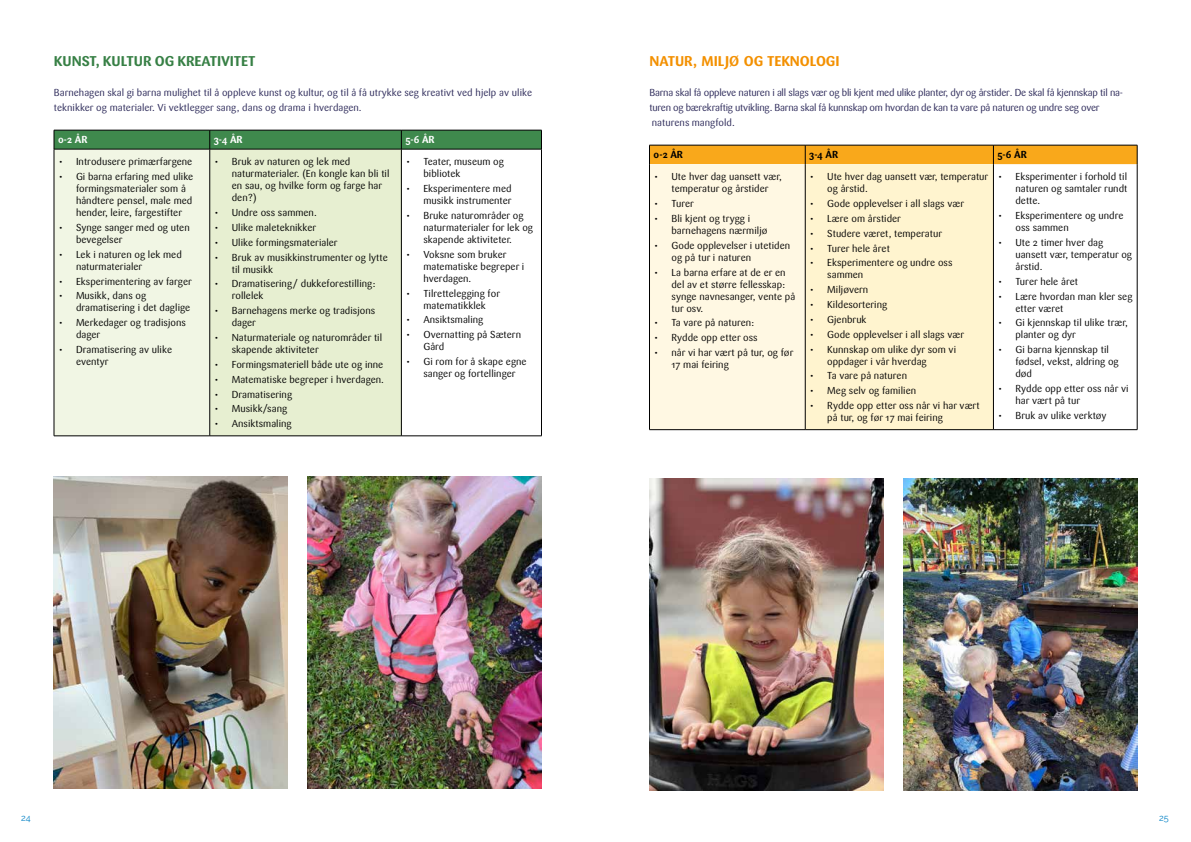
<style>
.page{position:relative;width:1191px;height:842px;background:#fff}
.page>*{position:absolute;margin:0;border:0;box-sizing:border-box;transform-origin:0 0}
.t1{font:700 14px "Sari OT";letter-spacing:-.01em;color:#378045}
.t2{font:700 14px "Sari OT";letter-spacing:-.01em;color:#f39001}
.t3{font:10px/12px "Sari OT";color:#000}
.t4{font:10px/15px "Sari OT";letter-spacing:-.015em;color:#282556}
.t5{font:700 10px "Sari OT";color:#fff}
.t6{font:700 10px "Sari OT";color:#000}
.t7{font:9px "Raleway";color:#0783c6}
</style>
<div class="page">
<div style="left:54px;top:149px;width:156px;height:287px;background:#f1f6e4"></div>
<div style="left:210px;top:149px;width:191px;height:287px;background:#e7efd1"></div>
<svg style="left:54px;top:130px;width:488px;height:19px;background:#3b8149"></svg>
<hr style="left:54px;top:149px;width:156px;height:1px;background:#000">
<hr style="left:54px;top:149px;width:1px;height:287px;background:#000">
<hr style="left:210px;top:149px;width:191px;height:1px;background:#000">
<hr style="left:210px;top:149px;width:1px;height:287px;background:#000">
<hr style="left:401px;top:149px;width:140px;height:1px;background:#000">
<hr style="left:401px;top:149px;width:1px;height:287px;background:#000">
<hr style="left:541px;top:149px;width:1px;height:287px;background:#000">
<hr style="left:54px;top:436px;width:156px;height:1px;background:#000">
<hr style="left:210px;top:436px;width:191px;height:1px;background:#000">
<hr style="left:401px;top:436px;width:140px;height:1px;background:#000">
<img style="left:54px;top:476px;width:234px;height:312px">
<img style="left:308px;top:476px;width:233px;height:312px">
<div style="left:649px;top:164px;width:156px;height:266px;background:#fff8e3"></div>
<div style="left:805px;top:164px;width:188px;height:266px;background:#fff4cf"></div>
<div style="left:649px;top:145px;width:489px;height:19px;background:#f9a81b"></div>
<hr style="left:649px;top:164px;width:1px;height:265px;background:#000">
<hr style="left:805px;top:164px;width:1px;height:265px;background:#000">
<hr style="left:993px;top:164px;width:1px;height:265px;background:#000">
<hr style="left:1137px;top:164px;width:1px;height:265px;background:#000">
<hr style="left:649px;top:429px;width:156px;height:1px;background:#000">
<hr style="left:805px;top:429px;width:188px;height:1px;background:#000">
<hr style="left:993px;top:429px;width:144px;height:1px;background:#000">
<img style="left:649px;top:479px;width:234px;height:312px">
<img style="left:903px;top:479px;width:234px;height:312px">
<h1 class="t1" style="left:54px;top:52px;width:203px">KUNST, KULTUR OG KREATIVITET</h1>
<p class="t4" style="left:54px;top:85px;width:480px">Barnehagen skal gi barna mulighet til å oppleve kunst og kultur, og til å få utrykke seg kreativt ved hjelp av ulike teknikker og materialer. Vi vektlegger sang, dans og drama i hverdagen.</p>
<p class="t5" style="left:58px;top:133px;width:31px">0-2 ÅR</p>
<p class="t5" style="left:214px;top:133px;width:30px">3-4 ÅR</p>
<p class="t5" style="left:405px;top:133px;width:31px">5-6 ÅR</p>
<p class="t3" style="left:58px;top:156px;width:136px">• Introdusere primærfargene</p>
<p class="t3" style="left:76px;top:171px;width:119px;text-indent:-18px">• Gi barna erfaring med ulike formingsmaterialer som å håndtere pensel, male med hender, leire, fargestifter</p>
<p class="t3" style="left:76px;top:221px;width:115px;text-indent:-18px">• Synge sanger med og uten bevegelser</p>
<p class="t3" style="left:76px;top:248px;width:107px;text-indent:-18px">• Lek i naturen og lek med naturmaterialer</p>
<p class="t3" style="left:58px;top:275px;width:135px">• Eksperimentering av farger</p>
<p class="t3" style="left:76px;top:290px;width:116px;text-indent:-18px">• Musikk, dans og dramatisering i det daglige</p>
<p class="t3" style="left:76px;top:317px;width:111px;text-indent:-18px">• Merkedager og tradisjons dager</p>
<p class="t3" style="left:76px;top:344px;width:98px;text-indent:-18px">• Dramatisering av ulike eventyr</p>
<p class="t3" style="left:232px;top:156px;width:159px;text-indent:-18px">• Bruk av naturen og lek med naturmaterialer. (En kongle kan bli til en sau, og hvilke form og farge har den?)</p>
<p class="t3" style="left:214px;top:207px;width:104px">• Undre oss sammen.</p>
<p class="t3" style="left:214px;top:221px;width:104px">• Ulike maleteknikker</p>
<p class="t3" style="left:214px;top:236px;width:125px">• Ulike formingsmaterialer</p>
<p class="t3" style="left:232px;top:251px;width:157px;text-indent:-18px">• Bruk av musikkinstrumenter og lytte til musikk</p>
<p class="t3" style="left:232px;top:278px;width:145px;text-indent:-18px">• Dramatisering/ dukkeforestilling: rollelek</p>
<p class="t3" style="left:232px;top:305px;width:145px;text-indent:-18px">• Barnehagens merke og tradisjons dager</p>
<p class="t3" style="left:232px;top:332px;width:152px;text-indent:-18px">• Naturmateriale og naturområder til skapende aktiviteter</p>
<p class="t3" style="left:214px;top:358px;width:171px">• Formingsmateriell både ute og inne</p>
<p class="t3" style="left:214px;top:373px;width:172px">• Matematiske begreper i hverdagen.</p>
<p class="t3" style="left:214px;top:388px;width:80px">• Dramatisering</p>
<p class="t3" style="left:214px;top:403px;width:75px">• Musikk/sang</p>
<p class="t3" style="left:214px;top:418px;width:79px">• Ansiktsmaling</p>
<p class="t3" style="left:423px;top:156px;width:82px;text-indent:-18px">• Teater, museum og bibliotek</p>
<p class="t3" style="left:405px;top:182px;width:108px;text-align:right">• Eksperimentere med musikk instrumenter</p>
<p class="t3" style="left:423px;top:209px;width:111px;text-indent:-18px">• Bruke naturområder og naturmaterialer for lek og skapende aktiviteter.</p>
<p class="t3" style="left:423px;top:248px;width:102px;text-indent:-18px">• Voksne som bruker matematiske begreper i hverdagen.</p>
<p class="t3" style="left:405px;top:287px;width:96px;text-align:center">• Tilrettelegging for matematikklek</p>
<p class="t3" style="left:405px;top:314px;width:79px">• Ansiktsmaling</p>
<p class="t3" style="left:423px;top:329px;width:99px;text-indent:-18px">• Overnatting på Sætern<br>Gård</p>
<p class="t3" style="left:423px;top:355px;width:105px;text-indent:-18px">• Gi rom for å skape egne sanger og fortellinger</p>
<h1 class="t2" style="left:649px;top:52px;width:192px">NATUR, MILJØ OG TEKNOLOGI</h1>
<p class="t4" style="left:649px;top:85px;width:475px">Barna skal få oppleve naturen i all slags vær og bli kjent med ulike planter, dyr og årstider. De skal få kjennskap til na&shy;turen og bærekraftig utvikling. Barna skal få kunnskap om hvordan de kan ta vare på naturen og undre seg over naturens mangfold.</p>
<p class="t6" style="left:653px;top:148px;width:31px">0-2 ÅR</p>
<p class="t6" style="left:809px;top:148px;width:30px">3-4 ÅR</p>
<p class="t6" style="left:997px;top:148px;width:31px">5-6 ÅR</p>
<p class="t3" style="left:653px;top:171px;width:130px;text-align:center">• Ute hver dag uansett vær, temperatur og årstider</p>
<p class="t3" style="left:653px;top:198px;width:42px">• Turer</p>
<p class="t3" style="left:671px;top:212px;width:97px;text-indent:-18px">• Bli kjent og trygg i barnehagens nærmiljø</p>
<p class="t3" style="left:671px;top:239px;width:120px;text-indent:-18px">• Gode opplevelser i utetiden og på tur i naturen</p>
<p class="t3" style="left:671px;top:266px;width:125px;text-indent:-18px">• La barna erfare at de er en del av et større fellesskap: synge navnesanger, vente på tur osv.</p>
<p class="t3" style="left:653px;top:317px;width:102px">• Ta vare på naturen:</p>
<p class="t3" style="left:653px;top:332px;width:106px">• Rydde opp etter oss</p>
<p class="t3" style="left:671px;top:347px;width:123px;text-indent:-18px">• når vi har vært på tur, og før<br>17 mai feiring</p>
<p class="t3" style="left:1015px;top:171px;width:113px;text-align:justify;text-indent:-18px">• Eksperimenter i forhold til naturen og samtaler rundt dette.</p>
<p class="t3" style="left:1015px;top:209px;width:110px;text-indent:-18px">• Eksperimentere og undre oss sammen</p>
<p class="t3" style="left:1015px;top:236px;width:118px;text-indent:-18px">• Ute 2 timer hver dag uansett vær, temperatur og årstid.</p>
<p class="t3" style="left:997px;top:275px;width:82px">• Turer hele året</p>
<p class="t3" style="left:1015px;top:290px;width:119px;text-indent:-18px">• Lære hvordan man kler seg etter været</p>
<p class="t3" style="left:1015px;top:317px;width:114px;text-indent:-18px">• Gi kjennskap til ulike trær, planter og dyr</p>
<p class="t3" style="left:1015px;top:344px;width:105px;text-indent:-18px">• Gi barna kjennskap til fødsel, vekst, aldring og død</p>
<p class="t3" style="left:1015px;top:382px;width:114px;text-indent:-18px">• Rydde opp etter oss når vi har vært på tur</p>
<p class="t3" style="left:997px;top:409px;width:111px">• Bruk av ulike verktøy</p>
<p class="t3" style="left:827px;top:171px;width:163px;text-indent:-18px">• Ute hver dag uansett vær, temperatur og årstid.</p>
<p class="t3" style="left:809px;top:198px;width:156px">• Gode opplevelser i all slags vær</p>
<p class="t3" style="left:809px;top:212px;width:93px">• Lære om årstider</p>
<p class="t3" style="left:809px;top:227px;width:134px">• Studere været, temperatur</p>
<p class="t3" style="left:809px;top:242px;width:82px">• Turer hele året</p>
<p class="t3" style="left:827px;top:257px;width:127px;text-indent:-18px">• Eksperimentere og undre oss sammen</p>
<p class="t3" style="left:809px;top:284px;width:61px">• Miljøvern</p>
<p class="t3" style="left:809px;top:299px;width:79px">• Kildesortering</p>
<p class="t3" style="left:809px;top:313px;width:59px">• Gjenbruk</p>
<p class="t3" style="left:809px;top:328px;width:156px">• Gode opplevelser i all slags vær</p>
<p class="t3" style="left:827px;top:343px;width:130px;text-indent:-18px">• Kunnskap om ulike dyr som vi oppdager i vår hverdag</p>
<p class="t3" style="left:809px;top:370px;width:99px">• Ta vare på naturen</p>
<p class="t3" style="left:809px;top:385px;width:108px">• Meg selv og familien</p>
<p class="t3" style="left:827px;top:400px;width:154px;text-indent:-18px">• Rydde opp etter oss når vi har vært på tur, og før 17 mai feiring</p>
<p class="t7" style="left:21px;top:812px;width:11px">24</p>
<p class="t7" style="left:1159px;top:812px;width:11px">25</p>
</div>
